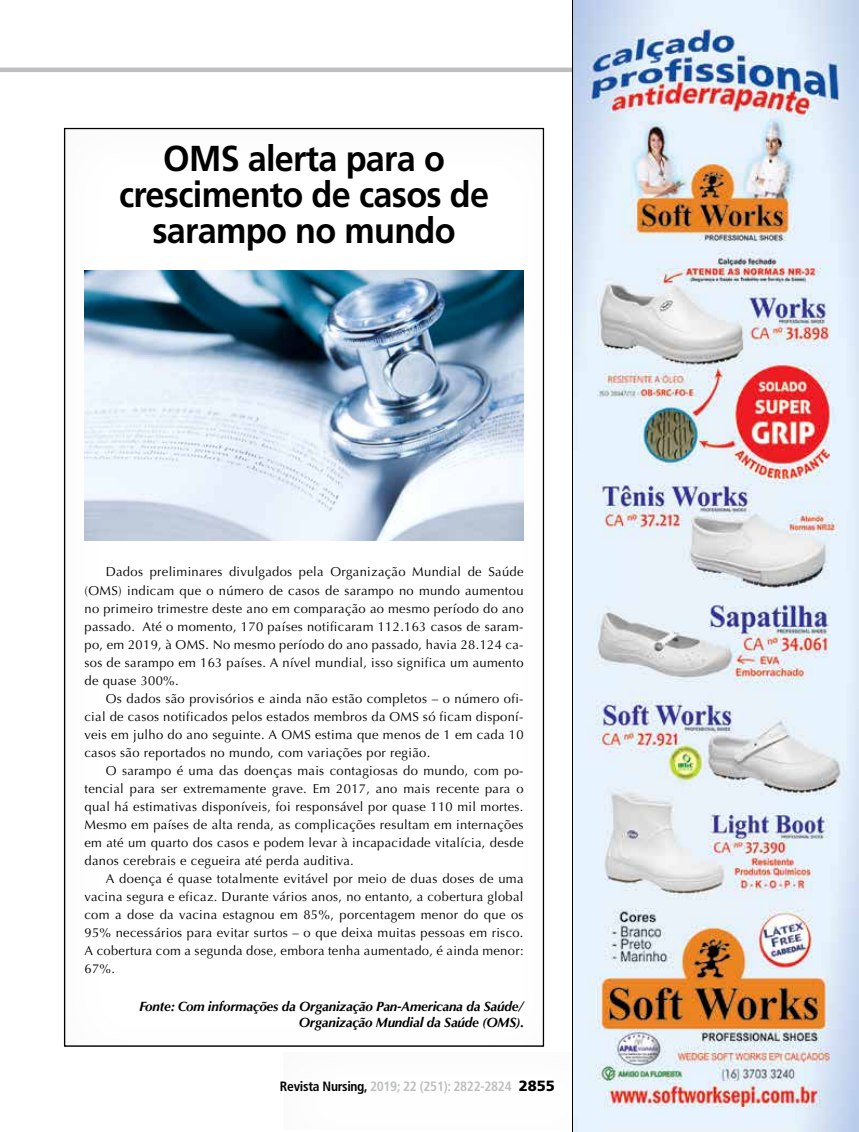
<style>
.page{position:relative;width:859px;height:1132px;background:#fff}
.page>*{position:absolute;margin:0;border:0;box-sizing:border-box;transform-origin:0 0}
.t1{font:700 36px/36px "Frutiger LT Std";letter-spacing:-.02em;color:#000;text-align:center;scale:.95 1}
.t2{font:italic 700 13.5px/16.2px "Optima LT Std";letter-spacing:-.015em;color:#000;text-align:right}
.t3{font:700 condensed 13.5px "Frutiger LT Std";letter-spacing:-.02em;color:#bcbec0}
.t4{font:12.9px/18px "Optima LT Std";letter-spacing:.025em;color:#000;text-align:justify}
.s1{color:#000}
.s2{font-weight:900;font-stretch:normal;font-size:14.85px;color:#000}
</style>
<div class="page">
<hr style="left:0;top:68px;width:704px;height:4px;background:#bcbec0">
<img style="left:575px;top:0;width:283px;height:1131px">
<hr style="left:572px;top:0;width:3px;height:1131px;background:#000;opacity:.03">
<img style="left:85px;top:270px;width:439px;height:270px">
<h1 class="t1" style="left:119px;top:141px;width:391px">OMS alerta para o crescimento de casos de sarampo no mundo</h1>
<p class="t4" style="left:85px;top:563px;width:441px;text-indent:21px">Dados preliminares divulgados pela Organização Mundial de Saúde (OMS) indicam que o número de casos de sarampo no mundo aumentou no primeiro trimestre deste ano em comparação ao mesmo período do ano passado. Até o momento, 170 países notificaram 112.163 casos de saram&shy;po, em 2019, à OMS. No mesmo período do ano passado, havia 28.124 ca&shy;sos de sarampo em 163 países. A nível mundial, isso significa um aumento de quase 300%.</p>
<p class="t4" style="left:85px;top:689px;width:441px;text-indent:21px">Os dados são provisórios e ainda não estão completos – o número ofi&shy;cial de casos notificados pelos estados membros da OMS só ficam disponí&shy;veis em julho do ano seguinte. A OMS estima que menos de 1 em cada 10 casos são reportados no mundo, com variações por região.</p>
<p class="t4" style="left:85px;top:761px;width:441px;text-indent:21px">O sarampo é uma das doenças mais contagiosas do mundo, com po&shy;tencial para ser extremamente grave. Em 2017, ano mais recente para o qual há estimativas disponíveis, foi responsável por quase 110 mil mortes.<br>Mesmo em países de alta renda, as complicações resultam em internações em até um quarto dos casos e podem levar à incapacidade vitalícia, desde danos cerebrais e cegueira até perda auditiva.</p>
<p class="t4" style="left:85px;top:869px;width:441px;text-indent:21px">A doença é quase totalmente evitável por meio de duas doses de uma vacina segura e eficaz. Durante vários anos, no entanto, a cobertura global com a dose da vacina estagnou em 85%, porcentagem menor do que os 95% necessários para evitar surtos – o que deixa muitas pessoas em risco.<br>A cobertura com a segunda dose, embora tenha aumentado, é ainda menor:<br>67%.</p>
<p class="t2" style="left:139px;top:997px;width:387px">Fonte: Com informações da Organização Pan-Americana da Saúde/<br>Organização Mundial da Saúde (OMS).</p>
<p class="t3" style="left:280px;top:1077px;width:276px"><span class="s1">Revista Nursing,</span> 2019; 22 (251): 2822-2824 <span class="s2">2855</span></p>
</div>
